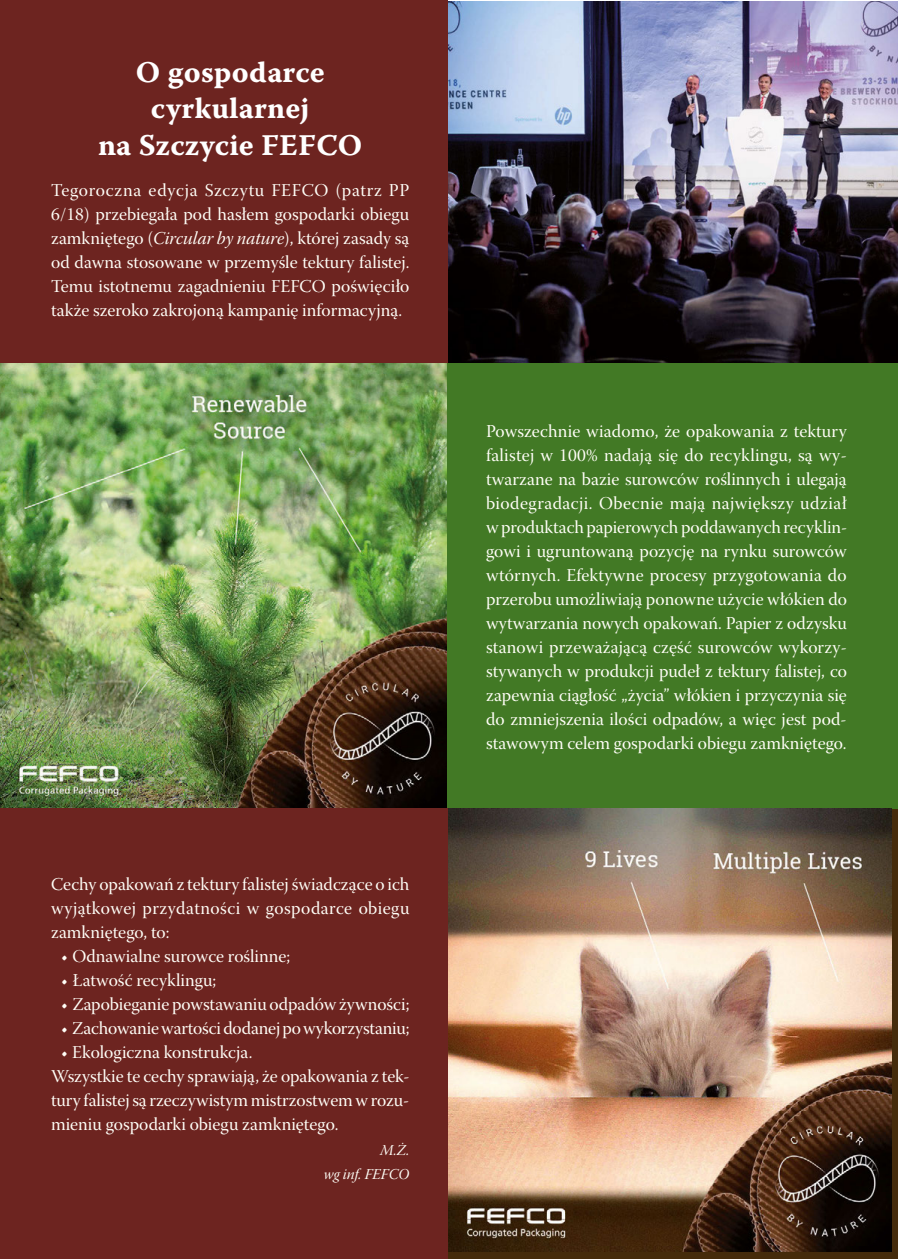
<style>
.page{position:relative;width:898px;height:1259px;background:#fff}
.page>*{position:absolute;margin:0;border:0;box-sizing:border-box;transform-origin:0 0}
.t1{font:30px/36px "Warnock Pro Bold Capt";letter-spacing:.005em;color:#fff;text-align:center}
.t2{font:18px/24px "Warnock Pro Subh";color:#fffef7;text-align:justify}
.t3{font:15px/24px "Warnock Pro It Subh";letter-spacing:.01em;color:#fffef7;text-align:right}
.s1{font-family:"Warnock Pro It Subh"}
</style>
<div class="page">
<img style="left:0;top:362px;width:447px;height:446px">
<svg style="left:447px;top:809px;width:450px;height:450px;background:#462d10"></svg>
<div style="left:447px;top:362px;width:450px;height:447px;background:#427925"></div>
<img style="left:447px;top:808px;width:443px;height:443px">
<img style="left:447px;top:2px;width:450px;height:360px">
<div style="left:0;top:0;width:447px;height:362px;background:#6d2420"></div>
<div style="left:0;top:808px;width:447px;height:451px;background:#6d2420"></div>
<h1 class="t1" style="left:98px;top:54px;width:265px">O gospodarce cyrkularnej<br>na Szczycie FEFCO</h1>
<p class="t2" style="left:51px;top:180px;width:360px">Tegoroczna edycja Szczytu FEFCO (patrz PP 6/18) przebiegała pod hasłem gospodarki obiegu zamkniętego (<span class="s1">Circular by nature</span>), której zasady są od dawna stosowane w przemyśle tektury falistej.<br>Temu istotnemu zagadnieniu FEFCO poświęciło także szeroko zakrojoną kampanię informacyjną.</p>
<p class="t2" style="left:51px;top:874px;width:360px">Cechy opakowań z tektury falistej świadczące o ich wyjątkowej przydatności w gospodarce obiegu zamkniętego, to:</p>
<p class="t2" style="left:61px;top:946px;width:230px">• Odnawialne surowce roślinne;</p>
<p class="t2" style="left:61px;top:970px;width:156px">• Łatwość recyklingu;</p>
<p class="t2" style="left:61px;top:994px;width:349px">• Zapobieganie powstawaniu odpadówżywności;</p>
<p class="t2" style="left:61px;top:1018px;width:349px">• Zachowaniewartościdodanejpowykorzystaniu;</p>
<p class="t2" style="left:51px;top:1042px;width:360px;text-align:left;text-indent:10px">• Ekologiczna konstrukcja.<br>Wszystkie te cechy sprawiają, że opakowania z tek&shy;tury falistej są rzeczywistym mistrzostwem w rozu&shy;mieniu gospodarki obiegu zamkniętego.</p>
<p class="t3" style="left:323px;top:1139px;width:87px">M.Ż.<br>wg inf. FEFCO</p>
<p class="t2" style="left:486px;top:421px;width:362px">Powszechnie wiadomo, że opakowania z tektury falistej w 100% nadają się do recyklingu, są wy&shy;twarzane na bazie surowców roślinnych i ulegają biodegradacji. Obecnie mają największy udział w produktach papierowych poddawanych recyklin&shy;gowi i ugruntowaną pozycję na rynku surowców wtórnych. Efektywne procesy przygotowania do przerobu umożliwiają ponowne użycie włókien do wytwarzania nowych opakowań. Papier z odzysku stanowi przeważającą część surowców wykorzy&shy;stywanych w produkcji pudeł z tektury falistej, co zapewnia ciągłość „życia” włókien i przyczynia się do zmniejszenia ilości odpadów, a więc jest pod&shy;stawowym celem gospodarki obiegu zamkniętego.</p>
</div>
